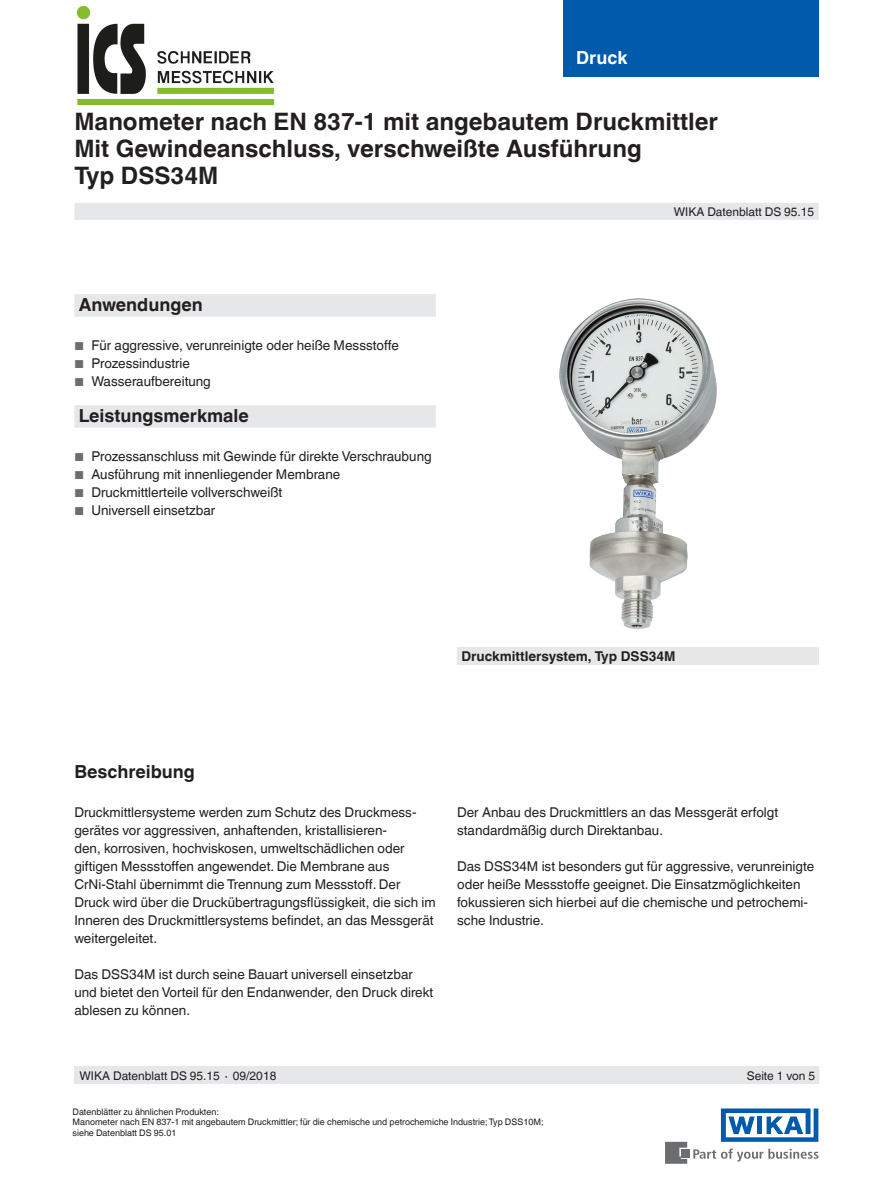
<style>
.page{position:relative;width:893px;height:1188px;background:#fff}
.page>*{position:absolute;margin:0;border:0;box-sizing:border-box;transform-origin:0 0}
.t1{font:700 24px/27px "Helvetica World";color:#231f20}
.t2{font:700 18px "Helvetica World";color:#231f20}
.t3{font:700 18px "Helvetica World";color:#fff}
.t4{font:13.5px/18px "Helvetica World";color:#231f20}
.t5{font:700 13.5px "Helvetica World";color:#231f20}
.t6{font:12px "Helvetica World";color:#231f20}
.t7{font:9px/10.5px "Helvetica World";color:#231f20}
.s1{font-size:11.55px;color:#6c6d70}
</style>
<div class="page">
<svg style="left:693px;top:1149px;width:126px;height:13px"></svg>
<div style="left:682px;top:1150px;width:8px;height:8px;background:#6c6d70"></div>
<svg style="left:665px;top:1142px;width:22px;height:22px"></svg>
<svg style="left:721px;top:1108px;width:97px;height:34px"></svg>
<div style="left:563px;top:0;width:256px;height:76px;background:#015aaa"></div>
<div style="left:74px;top:203px;width:745px;height:17px;background:#e6e7e9"></div>
<div style="left:74px;top:1066px;width:745px;height:18px;background:#e6e7e9"></div>
<div style="left:74px;top:294px;width:362px;height:23px;background:#e6e7e9"></div>
<div style="left:74px;top:405px;width:362px;height:23px;background:#e6e7e9"></div>
<div style="left:457px;top:647px;width:362px;height:18px;background:#e6e7e9"></div>
<img style="left:559px;top:298px;width:158px;height:331px">
<img style="left:77px;top:6px;width:196px;height:98px">
<h2 class="t3" style="left:576px;top:47px;width:53px">Druck</h2>
<h1 class="t1" style="left:74px;top:108px;width:645px">Manometer nach EN 837-1 mit angebautem Druckmittler<br>Mit Gewindeanschluss, verschweißte Ausführung<br>Typ DSS34M</h1>
<h2 class="t2" style="left:79px;top:295px;width:126px">Anwendungen</h2>
<p class="t4" style="left:74px;top:337px;width:326px"><span class="s1">■</span> Für aggressive, verunreinigte oder heiße Messstoffe</p>
<p class="t4" style="left:74px;top:355px;width:117px"><span class="s1">■</span> Prozessindustrie</p>
<p class="t4" style="left:74px;top:373px;width:138px"><span class="s1">■</span> Wasseraufbereitung</p>
<h2 class="t2" style="left:79px;top:406px;width:172px">Leistungsmerkmale</h2>
<p class="t4" style="left:74px;top:448px;width:359px"><span class="s1">■</span> Prozessanschluss mit Gewinde für direkte Verschraubung</p>
<p class="t4" style="left:74px;top:466px;width:267px"><span class="s1">■</span> Ausführung mit innenliegender Membrane</p>
<p class="t4" style="left:74px;top:484px;width:209px"><span class="s1">■</span> Druckmittlerteile vollverschweißt</p>
<p class="t4" style="left:74px;top:502px;width:142px"><span class="s1">■</span> Universell einsetzbar</p>
<p class="t6" style="left:674px;top:204px;width:142px">WIKA Datenblatt DS 95.15</p>
<p class="t5" style="left:461px;top:648px;width:216px">Druckmittlersystem, Typ DSS34M</p>
<h2 class="t2" style="left:74px;top:762px;width:122px">Beschreibung</h2>
<p class="t4" style="left:74px;top:804px;width:363px">Druckmittlersysteme werden zum Schutz des Druckmess&shy;gerätes vor aggressiven, anhaftenden, kristallisieren-<br>den, korrosiven, hochviskosen, umweltschädlichen oder giftigen Messstoffen angewendet. Die Membrane aus CrNi-Stahl übernimmt die Trennung zum Messstoff. Der Druck wird über die Druckübertragungsflüssigkeit, die sich im Inneren des Druckmittlersystems befindet, an das Messgerät weitergeleitet.</p>
<p class="t4" style="left:74px;top:966px;width:360px">Das DSS34M ist durch seine Bauart universell einsetzbar und bietet den Vorteil für den Endanwender, den Druck direkt ablesen zu können.</p>
<p class="t4" style="left:457px;top:803px;width:323px">Der Anbau des Druckmittlers an das Messgerät erfolgt standardmäßig durch Direktanbau.</p>
<p class="t4" style="left:457px;top:857px;width:359px">Das DSS34M ist besonders gut für aggressive, verunreinigte oder heiße Messstoffe geeignet. Die Einsatzmöglichkeiten fokussieren sich hierbei auf die chemische und petrochemi&shy;sche Industrie.</p>
<p class="t6" style="left:80px;top:1068px;width:198px">WIKA Datenblatt DS 95.15 ∙ 09/2018</p>
<p class="t6" style="left:747px;top:1068px;width:70px">Seite 1 von 5</p>
<p class="t7" style="left:73px;top:1107px;width:472px">Datenblätter zu ähnlichen Produkten:<br>Manometer nach EN 837-1 mit angebautem Druckmittler; für die chemische und petrochemiche Industrie; Typ DSS10M; siehe Datenblatt DS 95.01</p>
</div>
